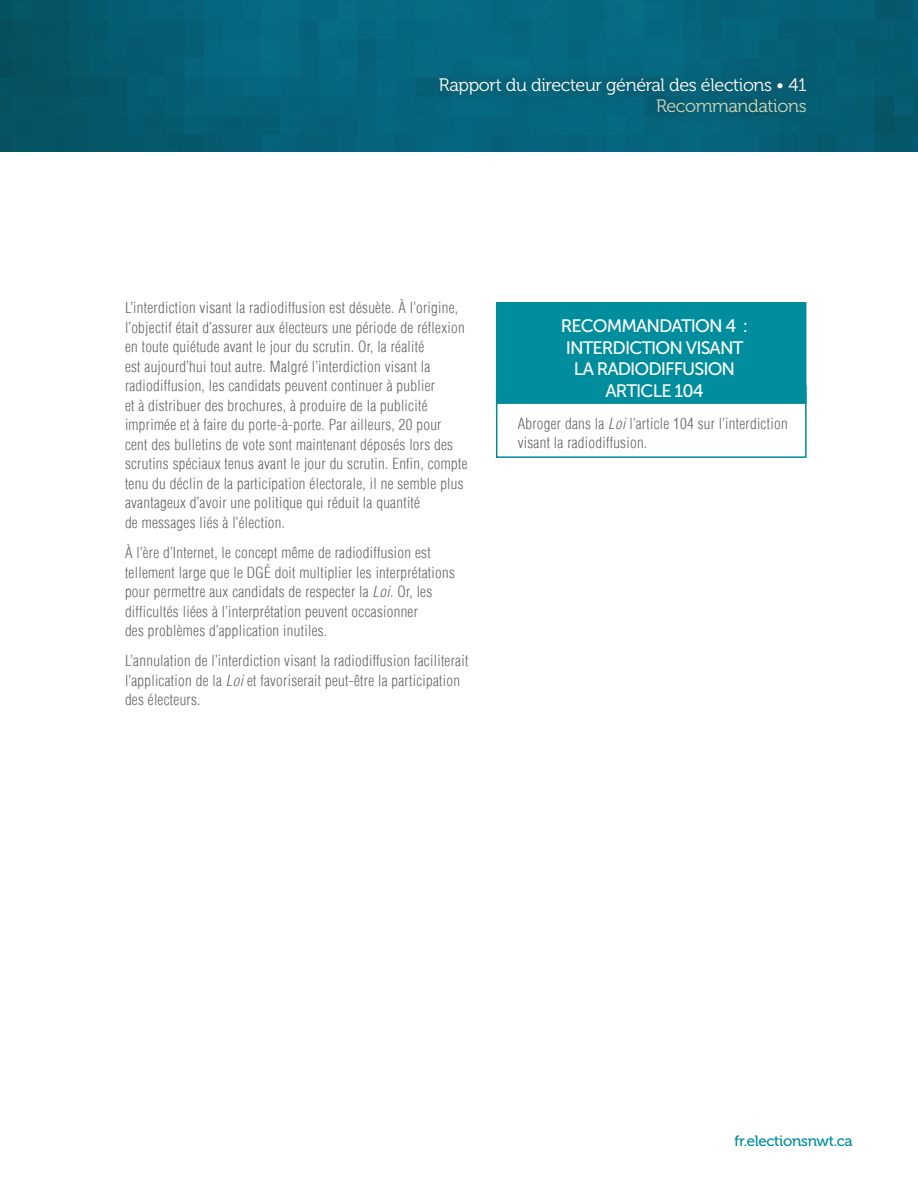
<style>
.page{position:relative;width:918px;height:1188px;background:#fff}
.page>*{position:absolute;margin:0;border:0;box-sizing:border-box;transform-origin:0 0}
.Recommendation_box_h{font:18px "Museo Sans 500";letter-spacing:-.05em;color:#fff}
.t1{font:18px "Museo 300";letter-spacing:-.02em;color:#fff}
.t2{font:18px "Museo 300";letter-spacing:-.02em;color:#c8d8bb}
.body{font:300 condensed 15px/19.5px "Helvetica LT";letter-spacing:.02em;color:#636366}
.Recommendation_box_t{font:300 condensed 15px/19.5px "Helvetica LT";letter-spacing:.02em;color:#636366}
.t3{font:15px "Museo 500";letter-spacing:-.02em;color:#008e9e}
.s1{font-style:italic}
</style>
<div class="page">
<svg style="left:0;top:0;width:918px;height:152px;fill:#066178"></svg>
<div style="left:428px;top:65px;width:390px;height:60px;background:#066278"></div>
<div style="left:496px;top:386px;width:311px;height:72px;border:2px solid #008b98"></div>
<div style="left:497px;top:303px;width:309px;height:100px;background:#008e9e"></div>
<div style="left:496px;top:302px;width:310px;height:102px;border:2px solid #008b98"></div>
<p class="t1" style="left:439px;top:75px;width:369px">Rapport du directeur général des élections • 41</p>
<p class="t2" style="left:656px;top:97px;width:152px">Recommandations</p>
<p class="body" style="left:125px;top:298px;width:344px">L’interdiction visant la radiodiffusion est désuète. À l’origine, l’objectif était d’assurer aux électeurs une période de réflexion en toute quiétude avant le jour du scrutin. Or, la réalité<br>est aujourd’hui tout autre. Malgré l’interdiction visant la radiodiffusion, les candidats peuvent continuer à publier<br>et à distribuer des brochures, à produire de la publicité imprimée et à faire du porte-à-porte. Par ailleurs, 20 pour cent des bulletins de vote sont maintenant déposés lors des scrutins spéciaux tenus avant le jour du scrutin. Enfin, compte tenu du déclin de la participation électorale, il ne semble plus avantageux d’avoir une politique qui réduit la quantité<br>de messages liés à l’élection.</p>
<p class="body" style="left:125px;top:543px;width:331px">À l’ère d’Internet, le concept même de radiodiffusion est tellement large que le DGÉ doit multiplier les interprétations pour permettre aux candidats de respecter la <span class="s1">Loi</span>. Or, les difficultés liées à l’interprétation peuvent occasionner<br>des problèmes d’application inutiles.</p>
<p class="body" style="left:125px;top:651px;width:345px">L’annulation de l’interdiction visant la radiodiffusion faciliterait l’application de la <span class="s1">Loi</span> et favoriserait peut-être la participation des électeurs.</p>
<p class="Recommendation_box_h" style="left:561px;top:316px;width:189px">RECOMMANDATION 4 :</p>
<p class="Recommendation_box_h" style="left:566px;top:338px;width:179px">INTERDICTION VISANT</p>
<p class="Recommendation_box_h" style="left:574px;top:359px;width:163px">LA RADIODIFFUSION</p>
<p class="Recommendation_box_h" style="left:605px;top:381px;width:100px">ARTICLE 104</p>
<p class="Recommendation_box_t" style="left:518px;top:413px;width:271px">Abroger dans la <span class="s1">Loi</span> l’article 104 sur l’interdiction visant la radiodiffusion.</p>
<p class="t3" style="left:735px;top:1132px;width:120px">fr.electionsnwt.ca</p>
</div>
